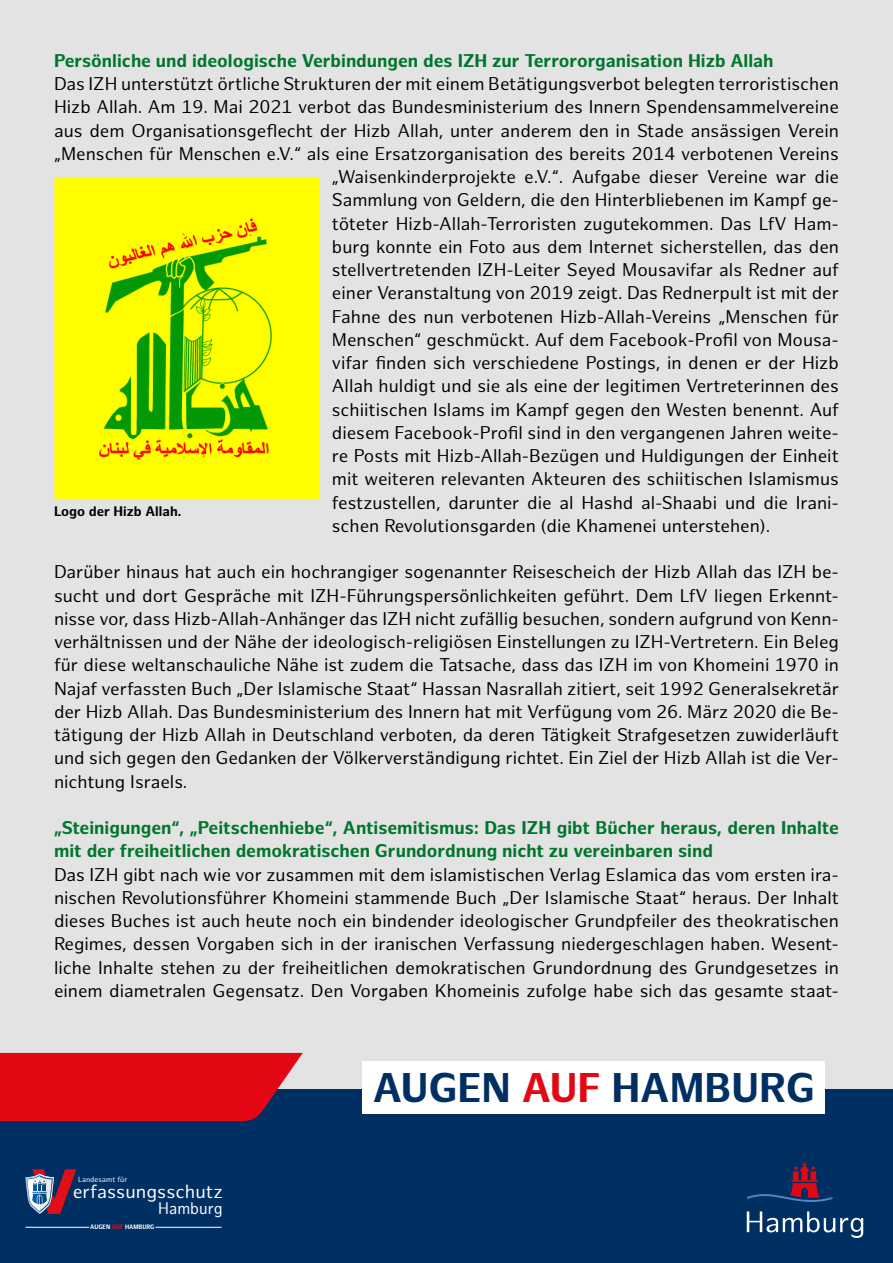
<style>
.page{position:relative;width:893px;height:1263px;background:#fff}
.page>*{position:absolute;margin:0;border:0;box-sizing:border-box;transform-origin:0 0}
.t1{font:700 40.5px "Hamburg Sans";color:#003063}
.t2{font:18.6px "Hamburg Sans";color:#fff}
.Fließtext_Hamburg_Sa{font:18px/23.2px "Hamburg Sans";color:#000;text-align:justify}
.Fließtext_Hamburg_Sa-2{font:700 18px/23.2px "Hamburg Sans";color:#00762d}
.t3{font:16.35px "Hamburg Sans";color:#fff;scale:.93 1}
.t4{font:700 13.5px "Hamburg Sans";color:#000}
.t5{font:7.35px "Hamburg Sans";color:#fff}
.t6{font:700 6.3px "Hamburg Sans";color:#fff;scale:.93 1}
.s1{color:#e20e17}
.s2{color:#e30613}
</style>
<div class="page">
<div style="left:0;top:1px;width:893px;height:1153px;background:#e3e3e3"></div>
<div style="left:0;top:1088px;width:893px;height:175px;background:#003063"></div>
<svg style="left:0;top:1053px;width:303px;height:68px;background:#d50d1c"></svg>
<svg style="left:747px;top:1162px;width:85px;height:40px"></svg>
<svg style="left:747px;top:1211px;width:116px;height:27px"></svg>
<div style="left:363px;top:1061px;width:462px;height:52px;background:#fff"></div>
<svg style="left:26px;top:1169px;width:50px;height:45px"></svg>
<hr style="left:26px;top:1227px;width:63px;height:1px;background:#fff">
<hr style="left:155px;top:1227px;width:67px;height:1px;background:#fff">
<img style="left:54px;top:178px;width:265px;height:320px">
<p class="Fließtext_Hamburg_Sa-2" style="left:54px;top:50px;width:721px">Persönliche und ideologische Verbindungen des IZH zur Terrororganisation Hizb Allah</p>
<p class="Fließtext_Hamburg_Sa" style="left:54px;top:73px;width:786px">Das IZH unterstützt örtliche Strukturen der mit einem Betätigungsverbot belegten terroristischen</p>
<p class="Fließtext_Hamburg_Sa" style="left:54px;top:96px;width:786px">Hizb Allah. Am 19. Mai 2021 verbot das Bundesministerium des Innern Spendensammelvereine</p>
<p class="Fließtext_Hamburg_Sa" style="left:54px;top:119px;width:786px">aus dem Organisationsgeflecht der Hizb Allah, unter anderem den in Stade ansässigen Verein</p>
<p class="Fließtext_Hamburg_Sa" style="left:54px;top:143px;width:786px">„Menschen für Menschen e.V.“ als eine Ersatzorganisation des bereits 2014 verbotenen Vereins</p>
<p class="Fließtext_Hamburg_Sa" style="left:332px;top:166px;width:509px">„Waisenkinderprojekte e.V.“. Aufgabe dieser Vereine war die</p>
<p class="Fließtext_Hamburg_Sa" style="left:332px;top:189px;width:509px">Sammlung von Geldern, die den Hinterbliebenen im Kampf ge-</p>
<p class="Fließtext_Hamburg_Sa" style="left:332px;top:212px;width:509px">töteter Hizb-Allah-Terroristen zugutekommen. Das LfV Ham-</p>
<p class="Fließtext_Hamburg_Sa" style="left:332px;top:236px;width:509px">burg konnte ein Foto aus dem Internet sicherstellen, das den</p>
<p class="Fließtext_Hamburg_Sa" style="left:332px;top:259px;width:509px">stellvertretenden IZH-Leiter Seyed Mousavifar als Redner auf</p>
<p class="Fließtext_Hamburg_Sa" style="left:332px;top:282px;width:509px">einer Veranstaltung von 2019 zeigt. Das Rednerpult ist mit der</p>
<p class="Fließtext_Hamburg_Sa" style="left:332px;top:305px;width:509px">Fahne des nun verbotenen Hizb-Allah-Vereins „Menschen für</p>
<p class="Fließtext_Hamburg_Sa" style="left:332px;top:329px;width:509px">Menschen“ geschmückt. Auf dem Facebook-Profil von Mousa-</p>
<p class="Fließtext_Hamburg_Sa" style="left:332px;top:352px;width:508px">vifar finden sich verschiedene Postings, in denen er der Hizb</p>
<p class="Fließtext_Hamburg_Sa" style="left:332px;top:375px;width:509px">Allah huldigt und sie als eine der legitimen Vertreterinnen des</p>
<p class="Fließtext_Hamburg_Sa" style="left:332px;top:398px;width:509px">schiitischen Islams im Kampf gegen den Westen benennt. Auf</p>
<p class="Fließtext_Hamburg_Sa" style="left:332px;top:422px;width:509px">diesem Facebook-Profil sind in den vergangenen Jahren weite-</p>
<p class="Fließtext_Hamburg_Sa" style="left:332px;top:445px;width:509px">re Posts mit Hizb-Allah-Bezügen und Huldigungen der Einheit</p>
<p class="Fließtext_Hamburg_Sa" style="left:332px;top:468px;width:509px">mit weiteren relevanten Akteuren des schiitischen Islamismus</p>
<p class="Fließtext_Hamburg_Sa" style="left:332px;top:491px;width:509px">festzustellen, darunter die al Hashd al-Shaabi und die Irani-</p>
<p class="Fließtext_Hamburg_Sa" style="left:332px;top:515px;width:440px">schen Revolutionsgarden (die Khamenei unterstehen).</p>
<p class="Fließtext_Hamburg_Sa" style="left:54px;top:561px;width:786px">Darüber hinaus hat auch ein hochrangiger sogenannter Reisescheich der Hizb Allah das IZH be&shy;sucht und dort Gespräche mit IZH-Führungspersönlichkeiten geführt. Dem LfV liegen Erkennt&shy;nisse vor, dass Hizb-Allah-Anhänger das IZH nicht zufällig besuchen, sondern aufgrund von Kenn&shy;verhältnissen und der Nähe der ideologisch-religiösen Einstellungen zu IZH-Vertretern. Ein Beleg für diese weltanschauliche Nähe ist zudem die Tatsache, dass das IZH im von Khomeini 1970 in Najaf verfassten Buch „Der Islamische Staat“ Hassan Nasrallah zitiert, seit 1992 Generalsekretär der Hizb Allah. Das Bundesministerium des Innern hat mit Verfügung vom 26. März 2020 die Be&shy;tätigung der Hizb Allah in Deutschland verboten, da deren Tätigkeit Strafgesetzen zuwiderläuft und sich gegen den Gedanken der Völkerverständigung richtet. Ein Ziel der Hizb Allah ist die Ver&shy;nichtung Israels.</p>
<p class="Fließtext_Hamburg_Sa-2" style="left:54px;top:817px;width:786px">„Steinigungen“, „Peitschenhiebe“, Antisemitismus: Das IZH gibt Bücher heraus, deren Inhalte mit der freiheitlichen demokratischen Grundordnung nicht zu vereinbaren sind</p>
<p class="Fließtext_Hamburg_Sa" style="left:54px;top:863px;width:786px">Das IZH gibt nach wie vor zusammen mit dem islamistischen Verlag Eslamica das vom ersten ira&shy;nischen Revolutionsführer Khomeini stammende Buch „Der Islamische Staat“ heraus. Der Inhalt dieses Buches ist auch heute noch ein bindender ideologischer Grundpfeiler des theokratischen Regimes, dessen Vorgaben sich in der iranischen Verfassung niedergeschlagen haben. Wesent&shy;liche Inhalte stehen zu der freiheitlichen demokratischen Grundordnung des Grundgesetzes in einem diametralen Gegensatz. Den Vorgaben Khomeinis zufolge habe sich das gesamte staat-</p>
<p class="t4" style="left:54px;top:503px;width:129px">Logo der Hizb Allah.</p>
<p class="t5" style="left:78px;top:1175px;width:51px">Landesamt für</p>
<p class="t2" style="left:73px;top:1181px;width:152px">erfassungsschutz</p>
<p class="t3" style="left:158px;top:1198px;width:71px">Hamburg</p>
<p class="t6" style="left:90px;top:1223px;width:71px">AUGEN <span class="s1">AUF</span> HAMBURG</p>
<h1 class="t1" style="left:373px;top:1064px;width:443px">AUGEN <span class="s2">AUF</span> HAMBURG</h1>
</div>
